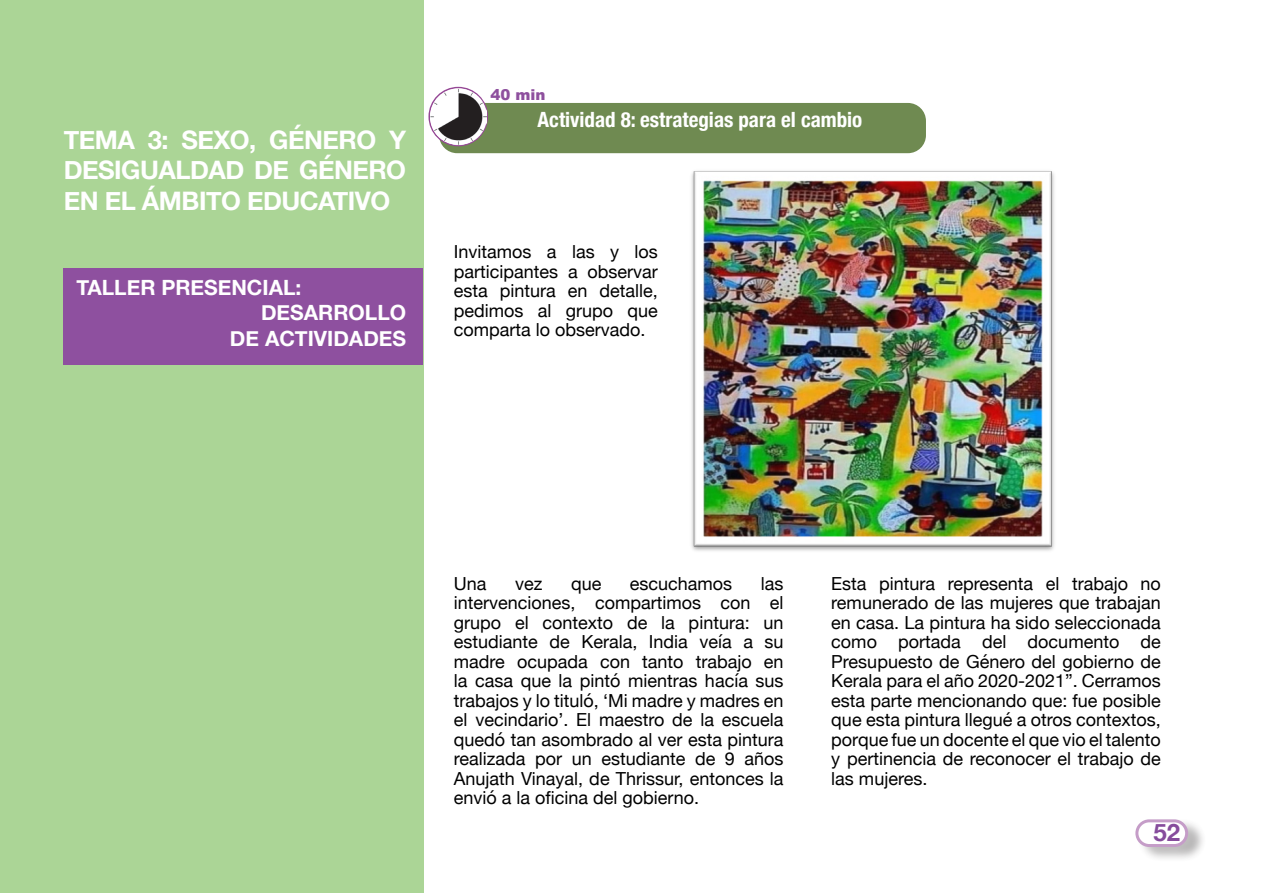
<style>
.page{position:relative;width:1263px;height:893px;background:#fff}
.page>*{position:absolute;margin:0;border:0;box-sizing:border-box;transform-origin:0 0}
.título{font:700 25.5px/30.6px "Helvetica Neue";letter-spacing:-.02em;color:#fff;text-align:justify}
.t1{font:700 24px "Helvetica Neue";color:#864c9c}
.subtítulo{font:700 21px "Helvetica Neue";color:#fff}
.actividades{font:700 condensed 21px "Helvetica Neue";color:#fff}
.con_color{font:18px/19.5px "Helvetica Neue";color:#000;text-align:justify}
.min{font:900 15px "Arial";color:#8e509e}
</style>
<div class="page">
<div style="left:1135px;top:819px;width:53px;height:28px;border:3px solid #c59dc8;border-radius:12px"></div>
<div style="left:439px;top:103px;width:487px;height:50px;background:#6f8a51;border-radius:18px"></div>
<img style="left:428px;top:86px;width:58px;height:63px">
<img style="left:691px;top:171px;width:363px;height:380px">
<div style="left:0;top:0;width:423px;height:893px;background:#abd596"></div>
<div style="left:64px;top:268px;width:359px;height:97px;background:#8e509f"></div>
<p class="título" style="left:64px;top:125px;width:344px">TEMA 3: SEXO, GÉNERO Y DESIGUALDAD DE GÉNERO EN EL ÁMBITO EDUCATIVO</p>
<p class="subtítulo" style="left:77px;top:271px;width:226px">TALLER PRESENCIAL:</p>
<p class="subtítulo" style="left:261px;top:296px;width:147px">DESARROLLO</p>
<p class="subtítulo" style="left:230px;top:322px;width:178px">DE ACTIVIDADES</p>
<p class="min" style="left:491px;top:84px;width:57px">40 min</p>
<p class="actividades" style="left:538px;top:102px;width:326px">Actividad 8: estrategias para el cambio</p>
<p class="con_color" style="left:454px;top:243px;width:205px">Invitamos a las y los participantes a observar esta pintura en detalle, pedimos al grupo que comparta lo observado.</p>
<p class="con_color" style="left:454px;top:574px;width:331px;text-indent:307px">las intervenciones, compartimos con el grupo el contexto de la pintura: un estudiante de Kerala, India veía a su madre ocupada con tanto trabajo en la casa que la pintó mientras hacía sus trabajos y lo tituló, ‘Mi madre y madres en el vecindario’. El maestro de la escuela quedó tan asombrado al ver esta pintura realizada por un estudiante de 9 años Anujath Vinayal, de Thrissur, entonces la envió a la oficina del gobierno.</p>
<p class="con_color" style="left:454px;top:574px;width:34px">Una</p>
<p class="con_color" style="left:515px;top:574px;width:29px">vez</p>
<p class="con_color" style="left:571px;top:574px;width:32px">que</p>
<p class="con_color" style="left:630px;top:574px;width:104px">escuchamos</p>
<p class="con_color" style="left:831px;top:574px;width:331px">Esta pintura representa el trabajo no remunerado de las mujeres que trabajan en casa. La pintura ha sido seleccionada como portada del documento de Presupuesto de Género del gobierno de Kerala para el año 2020-2021”. Cerramos esta parte mencionando que: fue posible que esta pintura llegué a otros contextos, porque fue un docente el que vio el talento y pertinencia de reconocer el trabajo de las mujeres.</p>
<h2 class="t1" style="left:1153px;top:814px;width:28px">52</h2>
</div>
